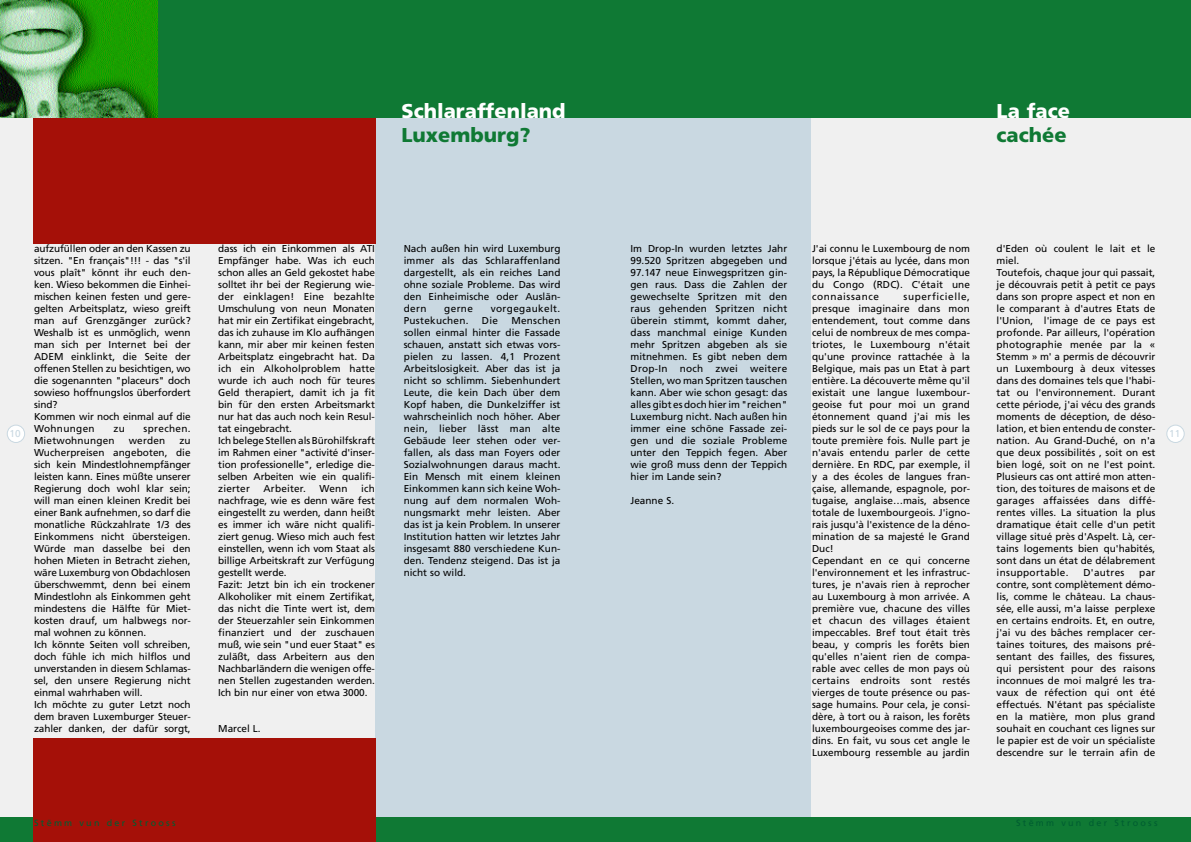
<style>
.page{position:relative;width:1191px;height:842px;background:#fff}
.page>*{position:absolute;margin:0;border:0;box-sizing:border-box;transform-origin:0 0}
.t1{font:900 20px "Frutiger";color:#fff}
.t2{font:900 20px "Frutiger";color:#0f7934}
.t3{font:10px/12px "Frutiger";color:#000}
.t4{font:10px "Frutiger";letter-spacing:.02em;color:#000}
.t5{font:10px "Frutiger";letter-spacing:.04em;color:#000}
.t6{font:10px "Frutiger";letter-spacing:.03em;color:#000}
.t7{font:10px "Frutiger";letter-spacing:.035em;color:#000}
.t8{font:10px "Frutiger";color:#c9d8e1}
.t9{font:9px "Frutiger";letter-spacing:.25em;color:#005d31}
</style>
<div class="page">
<div style="left:0;top:102px;width:1191px;height:719px;background:#f0f0f0"></div>
<div style="left:376px;top:111px;width:435px;height:708px;background:#c9d8e1"></div>
<div style="left:33px;top:112px;width:343px;height:132px;background:#a51008"></div>
<div style="left:0;top:817px;width:1191px;height:25px;background:#0f7934"></div>
<div style="left:0;top:0;width:1191px;height:117px;background:#0f7934"></div>
<img style="left:0;top:0;width:157px;height:117px">
<div style="left:7px;top:425px;width:18px;height:17px;background:#fff;border-radius:50%"></div>
<div style="left:7px;top:425px;width:18px;height:18px;border:1px solid #c9d8e1;border-radius:50%"></div>
<div style="left:1166px;top:425px;width:18px;height:17px;background:#fff;border-radius:50%"></div>
<div style="left:1166px;top:425px;width:18px;height:18px;border:1px solid #c9d8e1;border-radius:50%"></div>
<div style="left:33px;top:738px;width:343px;height:104px;background:#a51008"></div>
<h1 class="t1" style="left:401px;top:99px;width:166px">Schlaraffenland</h1>
<h1 class="t2" style="left:401px;top:123px;width:130px">Luxemburg?</h1>
<h1 class="t1" style="left:996px;top:99px;width:75px">La face</h1>
<h1 class="t2" style="left:996px;top:123px;width:72px">cachée</h1>
<p class="t3" style="left:34px;top:243px;width:158px">aufzufüllen oder an den Kassen zu sitzen. "En français"!!! - das "s'il vous plaît" könnt ihr euch den&shy;ken. Wieso bekommen die Einhei&shy;mischen keinen festen und gere&shy;gelten Arbeitsplatz, wieso greift man auf Grenzgänger zurück?<br>Weshalb ist es unmöglich, wenn man sich per Internet bei der<br>ADEM einklinkt, die Seite der offenen Stellen zu besichtigen, wo die sogenannten "placeurs" doch sowieso hoffnungslos überfordert sind?<br>Kommen wir noch einmal auf die<br>Wohnungen</p>
<p class="t3" style="left:404px;top:243px;width:158px;text-align:justify">Nach außen hin wird Luxemburg immer als das Schlaraffenland dargestellt, als ein reiches Land ohne soziale Probleme. Das wird den Einheimische oder Auslän&shy;dern</p>
<p class="t3" style="left:812px;top:243px;width:160px;text-align:justify">J'ai connu le Luxembourg de nom lorsque j'étais au lycée, dans mon pays, la République Démocratique du Congo (RDC). C'était une connaissance</p>
<p class="t3" style="left:996px;top:243px;width:160px">d'Eden où coulent le lait et le miel.<br>Toutefois, chaque jour qui passait, je découvrais petit à petit ce pays dans son propre aspect et non en le comparant à d'autres Etats de l'Union, l'image de ce pays est profonde. Par ailleurs, l'opération photographie menée par la «<br>Stemm » m' a permis de découvrir un Luxembourg à deux vitesses dans des domaines tels que l'habi&shy;tat ou l'environnement. Durant cette période, j'ai vécu des grands moments de déception, de déso&shy;lation, et bien entendu de conster&shy;nation. Au Grand-Duché, on n'a que deux possibilités , soit on est bien logé, soit on ne l'est point.<br>Plusieurs cas ont attiré mon atten&shy;tion, des toitures de maisons et de garages affaissées dans diffé&shy;rentes villes. La situation la plus dramatique était celle d'un petit village situé près d'Aspelt. Là, cer&shy;tains logements bien qu'habités, sont dans un état de délabrement insupportable.</p>
<p class="t3" style="left:218px;top:243px;width:158px">dass ich ein Einkommen als ATI<br>Empfänger habe. Was ich euch schon alles an Geld gekostet habe solltet ihr bei der Regierung wie&shy;der einklagen! Eine bezahlte<br>Umschulung von neun Monaten hat mir ein Zertifikat eingebracht, das ich zuhause im Klo aufhängen kann, mir aber mir keinen festen<br>Arbeitsplatz eingebracht hat. Da ich ein Alkoholproblem hatte wurde ich auch noch für teures<br>Geld therapiert, damit ich ja fit bin für den ersten Arbeitsmarkt nur hat das auch noch kein Resul&shy;tat eingebracht.<br>Ich belege Stellen als Bürohilfskraft im Rahmen einer "activité d'inser&shy;tion professionelle", erledige die&shy;selben Arbeiten wie ein qualifi&shy;zierter</p>
<p class="t3" style="left:630px;top:243px;width:158px;text-align:justify">Im Drop-In wurden letztes Jahr 99.520 Spritzen abgegeben und 97.147 neue Einwegspritzen gin&shy;gen raus. Dass die Zahlen der gewechselte Spritzen mit den raus gehenden Spritzen nicht überein stimmt, kommt daher, dass manchmal einige Kunden mehr Spritzen abgeben als sie mitnehmen. Es gibt neben dem Drop-In noch zwei weitere Stellen, wo man Spritzen tauschen kann. Aber wie schon gesagt: das alles gibt es doch hier im "reichen" Luxemburg nicht. Nach außen hin immer eine schöne Fassade zei&shy;gen und die soziale Probleme unter den Teppich fegen. Aber wie groß muss denn der Teppich hier im Lande sein?</p>
<p class="t3" style="left:630px;top:495px;width:45px">Jeanne S.</p>
<p class="t3" style="left:812px;top:291px;width:160px;text-indent:92px">superficielle, presque imaginaire dans mon entendement, tout comme dans celui de nombreux de mes compa&shy;triotes, le Luxembourg n'était qu'une province rattachée à la<br>Belgique, mais pas un Etat à part entière. La découverte même qu'il existait une langue luxembour&shy;geoise fut pour moi un grand étonnement quand j'ai mis les pieds sur le sol de ce pays pour la toute première fois. Nulle part je n'avais entendu parler de cette dernière. En RDC, par exemple, il y a des écoles de langues fran&shy;çaise, allemande, espagnole, por&shy;tugaise, anglaise…mais, absence totale de luxembourgeois. J'igno&shy;rais jusqu'à l'existence de la déno&shy;mination de sa majesté le Grand<br>Duc!<br>Cependant en ce qui concerne l'environnement et les infrastruc&shy;tures, je n'avais rien à reprocher au Luxembourg à mon arrivée. A première vue, chacune des villes et chacun des villages étaient impeccables. Bref tout était très beau, y compris les forêts bien qu'elles n'aient rien de compa&shy;rable avec celles de mon pays où certains endroits sont restés vierges de toute présence ou pas&shy;sage humains. Pour cela, je consi&shy;dère, à tort ou à raison, les forêts luxembourgeoises comme des jar&shy;dins. En fait, vu sous cet angle le<br>Luxembourg ressemble au jardin</p>
<p class="t3" style="left:444px;top:303px;width:30px">gerne</p>
<p class="t5" style="left:490px;top:303px;width:71px">vorgegaukelt.</p>
<p class="t6" style="left:404px;top:315px;width:66px">Pustekuchen.</p>
<p class="t3" style="left:482px;top:315px;width:18px">Die</p>
<p class="t3" style="left:404px;top:315px;width:158px;text-align:justify;text-indent:108px">Menschen sollen einmal hinter die Fassade schauen, anstatt sich etwas vors&shy;pielen zu lassen. 4,1 Prozent Arbeitslosigkeit. Aber das ist ja nicht so schlimm. Siebenhundert Leute, die kein Dach über dem Kopf haben, die Dunkelziffer ist wahrscheinlich noch höher. Aber nein, lieber lässt man alte Gebäude leer stehen oder ver&shy;fallen, als dass man Foyers oder Sozialwohnungen daraus macht.<br>Ein Mensch mit einem kleinen Einkommen kann sich keine Woh&shy;nung auf dem normalen Woh&shy;nungsmarkt mehr leisten. Aber das ist ja kein Problem. In unserer Institution hatten wir letztes Jahr insgesamt 880 verschiedene Kun&shy;den. Tendenz steigend. Das ist ja nicht so wild.</p>
<p class="t3" style="left:113px;top:423px;width:13px">zu</p>
<p class="t7" style="left:144px;top:423px;width:49px">sprechen.</p>
<p class="t4" style="left:34px;top:435px;width:82px">Mietwohnungen</p>
<p class="t3" style="left:129px;top:435px;width:38px">werden</p>
<p class="t8" style="left:10px;top:428px;width:13px">10</p>
<p class="t8" style="left:1169px;top:428px;width:13px">11</p>
<p class="t3" style="left:34px;top:435px;width:158px;text-indent:145px">zu<br>Wucherpreisen angeboten, die sich kein Mindestlohnempfänger leisten kann. Eines müßte unserer<br>Regierung doch wohl klar sein; will man einen kleinen Kredit bei einer Bank aufnehmen, so darf die monatliche Rückzahlrate 1/3 des<br>Einkommens nicht übersteigen.<br>Würde man dasselbe bei den hohen Mieten in Betracht ziehen, wäre Luxemburg von Obdachlosen überschwemmt, denn bei einem<br>Mindestlohn als Einkommen geht mindestens die Hälfte für Miet&shy;kosten drauf, um halbwegs nor&shy;mal wohnen zu können.<br>Ich könnte Seiten voll schreiben, doch fühle ich mich hilflos und unverstanden in diesem Schlamas&shy;sel, den unsere Regierung nicht einmal wahrhaben will.<br>Ich möchte zu guter Letzt noch dem braven Luxemburger Steuer&shy;zahler danken, der dafür sorgt,</p>
<p class="t3" style="left:218px;top:483px;width:158px;text-indent:143px">ich nachfrage, wie es denn wäre fest eingestellt zu werden, dann heißt es immer ich wäre nicht qualifi&shy;ziert genug. Wieso mich auch fest einstellen, wenn ich vom Staat als billige Arbeitskraft zur Verfügung gestellt werde.<br>Fazit: Jetzt bin ich ein trockener<br>Alkoholiker mit einem Zertifikat, das nicht die Tinte wert ist, dem der Steuerzahler sein Einkommen finanziert und der zuschauen muß, wie sein "und euer Staat" es zuläßt, dass Arbeitern aus den<br>Nachbarländern die wenigen offe&shy;nen Stellen zugestanden werden.<br>Ich bin nur einer von etwa 3000.</p>
<p class="t3" style="left:218px;top:723px;width:44px">Marcel L.</p>
<p class="t4" style="left:263px;top:483px;width:44px">Arbeiter.</p>
<p class="t3" style="left:319px;top:483px;width:30px">Wenn</p>
<p class="t3" style="left:1083px;top:567px;width:43px">D'autres</p>
<p class="t3" style="left:996px;top:567px;width:160px;text-align:justify;text-indent:143px">par contre, sont complètement démo&shy;lis, comme le château. La chaus&shy;sée, elle aussi, m'a laisse perplexe en certains endroits. Et, en outre, j'ai vu des bâches remplacer cer&shy;taines toitures, des maisons pré&shy;sentant des failles, des fissures, qui persistent pour des raisons inconnues de moi malgré les tra&shy;vaux de réfection qui ont été effectués. N'étant pas spécialiste en la matière, mon plus grand souhait en couchant ces lignes sur le papier est de voir un spécialiste descendre sur le terrain afin de</p>
<p class="t9" style="left:34px;top:817px;width:143px">Stëmm vun der Strooss</p>
<p class="t9" style="left:1016px;top:817px;width:143px">Stëmm vun der Strooss</p>
</div>
